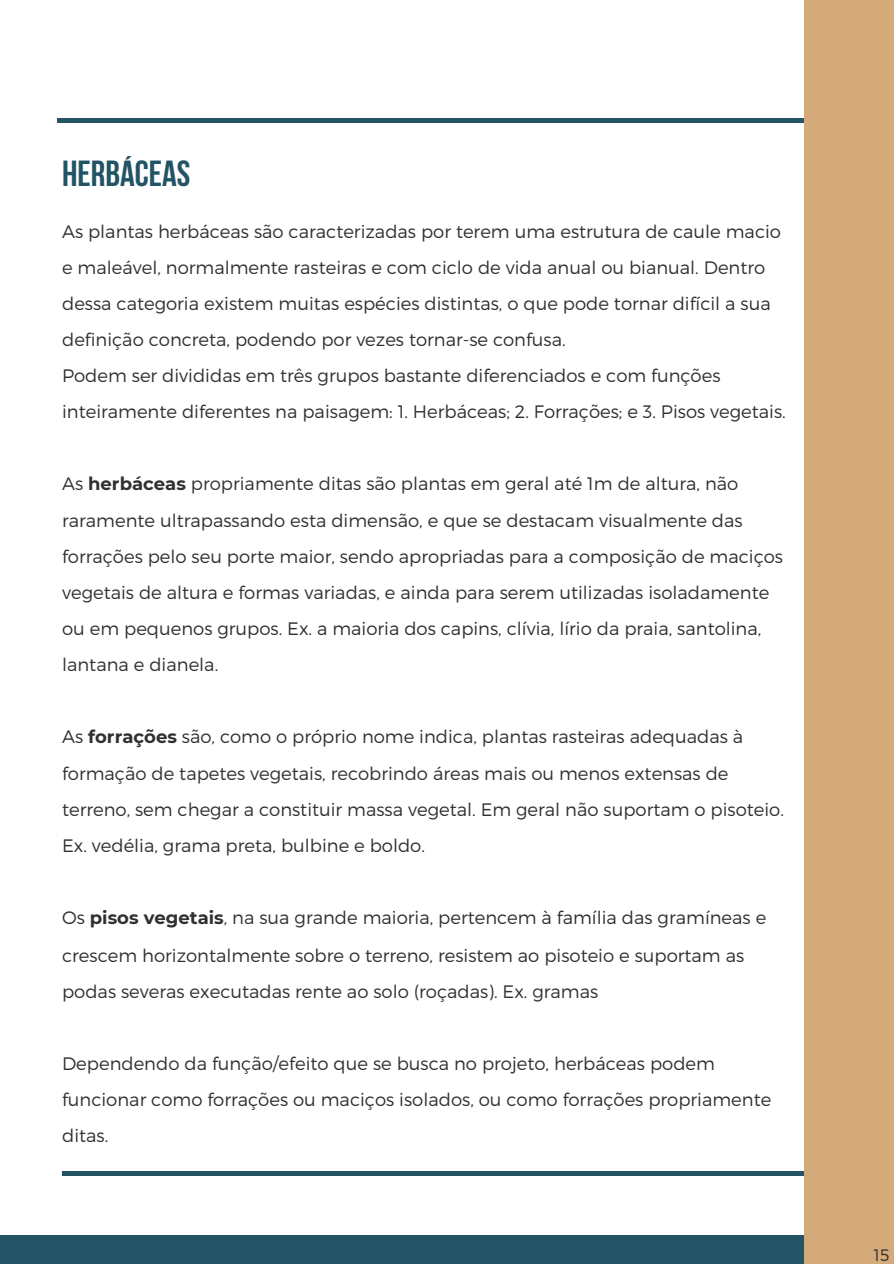
<style>
.page{position:relative;width:894px;height:1264px;background:#fff}
.page>*{position:absolute;margin:0;border:0;box-sizing:border-box;transform-origin:0 0}
.t1{font:700 36.15px "Bebas Neue";color:#235465}
.t2{font:300 18px/36.3px "Montserrat";color:#303030}
.t3{font:300 16.5px "Montserrat";color:#303030}
.s1{font-weight:700}
</style>
<div class="page">
<div style="left:0;top:1235px;width:889px;height:28px;background:#235465"></div>
<hr style="left:62px;top:1171px;width:780px;height:4px;background:#235465">
<div style="left:57px;top:118px;width:779px;height:5px;background:#235465"></div>
<div style="left:804px;top:0;width:89px;height:1263px;background:#d4aa7a"></div>
<h1 class="t1" style="left:62px;top:159px;width:130px">HERBÁCEAS</h1>
<p class="t2" style="left:62px;top:212px;width:725px">As plantas herbáceas são caracterizadas por terem uma estrutura de caule macio e maleável, normalmente rasteiras e com ciclo de vida anual ou bianual. Dentro dessa categoria existem muitas espécies distintas, o que pode tornar difícil a sua definição concreta, podendo por vezes tornar-se confusa.<br>Podem ser divididas em três grupos bastante diferenciados e com funções inteiramente diferentes na paisagem: 1. Herbáceas; 2. Forrações; e 3. Pisos vegetais.</p>
<p class="t2" style="left:62px;top:464px;width:722px">As <span class="s1">herbáceas</span> propriamente ditas são plantas em geral até 1m de altura, não raramente ultrapassando esta dimensão, e que se destacam visualmente das forrações pelo seu porte maior, sendo apropriadas para a composição de maciços vegetais de altura e formas variadas, e ainda para serem utilizadas isoladamente ou em pequenos grupos. Ex. a maioria dos capins, clívia, lírio da praia, santolina, lantana e dianela.</p>
<p class="t2" style="left:62px;top:717px;width:723px">As <span class="s1">forrações</span> são, como o próprio nome indica, plantas rasteiras adequadas à formação de tapetes vegetais, recobrindo áreas mais ou menos extensas de terreno, sem chegar a constituir massa vegetal. Em geral não suportam o pisoteio.<br>Ex. vedélia, grama preta, bulbine e boldo.</p>
<p class="t2" style="left:62px;top:898px;width:705px">Os <span class="s1">pisos vegetais</span>, na sua grande maioria, pertencem à família das gramíneas e crescem horizontalmente sobre o terreno, resistem ao pisoteio e suportam as podas severas executadas rente ao solo (roçadas). Ex. gramas</p>
<p class="t2" style="left:62px;top:1044px;width:710px">Dependendo da função/efeito que se busca no projeto, herbáceas podem funcionar como forrações ou maciços isolados, ou como forrações propriamente ditas.</p>
<p class="t3" style="left:873px;top:1243px;width:17px">15</p>
</div>
